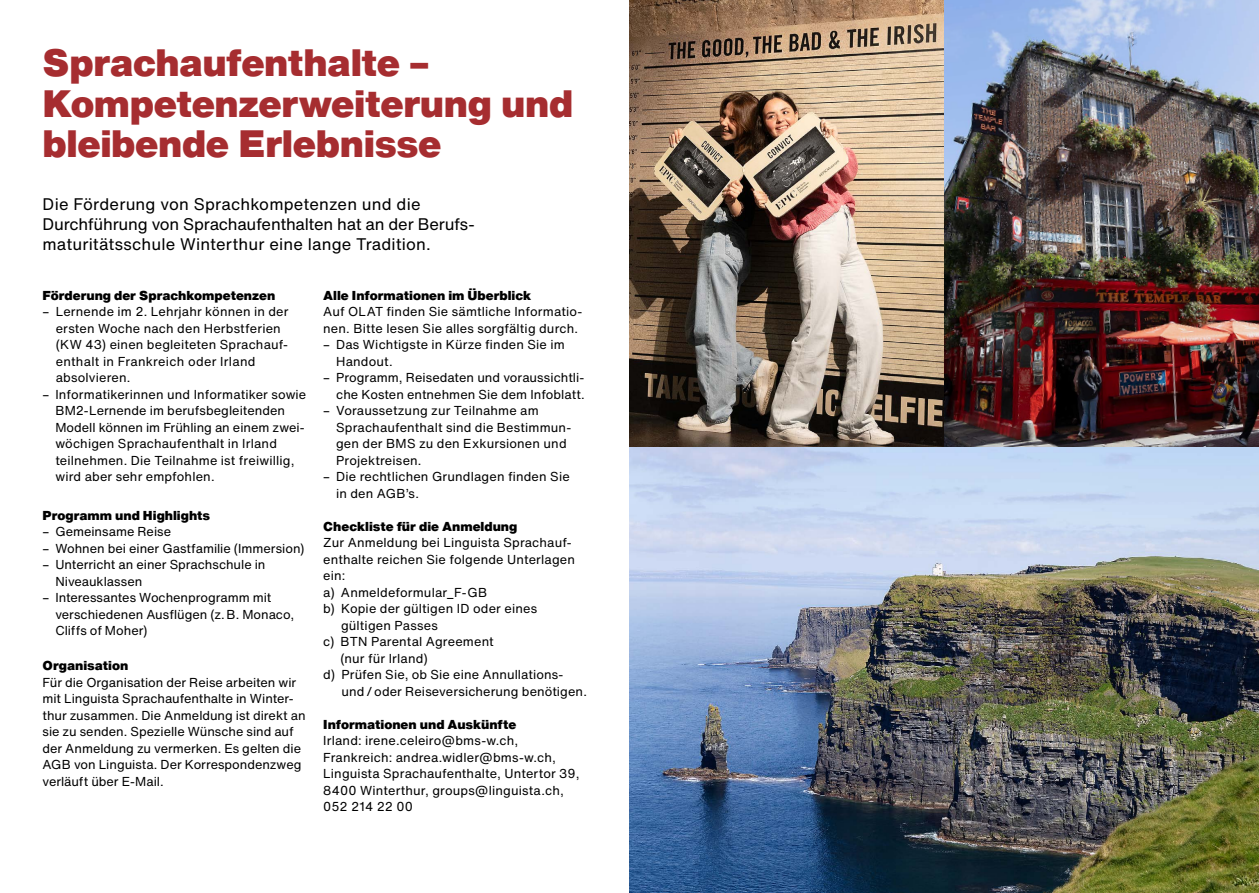
<style>
.page{position:relative;width:1259px;height:893px;background:#fff}
.page>*{position:absolute;margin:0;border:0;box-sizing:border-box;transform-origin:0 0}
.t1{font:900 37.5px/40.5px "Helvetica Now Text";letter-spacing:-.01em;color:#a62d30}
.t2{font:16.5px/20.2px "Helvetica Now Text";letter-spacing:.005em;color:#000}
.t3{font:12.75px/16.5px "Helvetica Now Text";letter-spacing:.01em;color:#000}
.t4{font:900 12.75px "Helvetica Now Text";color:#000}
</style>
<div class="page">
<img style="left:629px;top:0;width:630px;height:893px">
<h1 class="t1" style="left:43px;top:43px;width:532px">Sprachaufenthalte –<br>Kompetenzerweiterung und bleibende Erlebnisse</h1>
<p class="t2" style="left:43px;top:194px;width:434px">Die Förderung von Sprachkompetenzen und die<br>Durchführung von Sprachaufenthalten hat an der Berufs&shy;maturitätsschule Winterthur eine lange Tradition.</p>
<p class="t4" style="left:43px;top:287px;width:234px">Förderung der Sprachkompetenzen</p>
<p class="t3" style="left:56px;top:304px;width:234px;text-indent:-13px">– Lernende im 2. Lehrjahr können in der ersten Woche nach den Herbstferien (KW 43) einen begleiteten Sprachauf&shy;enthalt in Frankreich oder Irland absolvieren.</p>
<p class="t3" style="left:55px;top:386px;width:252px;text-indent:-13px">– Informatikerinnen und Informatiker sowie BM2-Lernende im berufsbegleitenden Modell können im Frühling an einem zwei&shy;wöchigen Sprachaufenthalt in Irland teilnehmen. Die Teilnahme ist freiwillig, wird aber sehr empfohlen.</p>
<p class="t4" style="left:43px;top:506px;width:169px">Programm und Highlights</p>
<p class="t3" style="left:43px;top:523px;width:130px">– Gemeinsame Reise</p>
<p class="t3" style="left:43px;top:540px;width:263px">– Wohnen bei einer Gastfamilie (Immersion)</p>
<p class="t3" style="left:55px;top:556px;width:212px;text-indent:-13px">– Unterricht an einer Sprachschule in<br>Niveauklassen</p>
<p class="t3" style="left:55px;top:589px;width:240px;text-indent:-13px">– Interessantes Wochenprogramm mit verschiedenen Ausflügen (z. B. Monaco,<br>Cliffs of Moher)</p>
<p class="t4" style="left:43px;top:657px;width:87px">Organisation</p>
<p class="t3" style="left:43px;top:674px;width:265px">Für die Organisation der Reise arbeiten wir mit Linguista Sprachaufenthalte in Winter&shy;thur zusammen. Die Anmeldung ist direkt an sie zu senden. Spezielle Wünsche sind auf der Anmeldung zu vermerken. Es gelten die AGB von Linguista. Der Korrespondenzweg verläuft über E-Mail.</p>
<p class="t4" style="left:323px;top:287px;width:210px">Alle Informationen im Überblick</p>
<p class="t3" style="left:323px;top:304px;width:261px">Auf OLAT finden Sie sämtliche Informatio&shy;nen. Bitte lesen Sie alles sorgfältig durch.</p>
<p class="t3" style="left:336px;top:337px;width:230px;text-indent:-13px">– Das Wichtigste in Kürze finden Sie im<br>Handout.</p>
<p class="t3" style="left:323px;top:370px;width:263px;text-align:right">– Programm, Reisedaten und voraussichtli&shy;che Kosten entnehmen Sie dem Infoblatt.</p>
<p class="t3" style="left:336px;top:403px;width:237px;text-indent:-13px">– Voraussetzung zur Teilnahme am<br>Sprachaufenthalt sind die Bestimmun&shy;gen der BMS zu den Exkursionen und<br>Projektreisen.</p>
<p class="t3" style="left:336px;top:469px;width:235px;text-indent:-13px">– Die rechtlichen Grundlagen finden Sie in den AGB’s.</p>
<p class="t4" style="left:323px;top:517px;width:196px">Checkliste für die Anmeldung</p>
<p class="t3" style="left:323px;top:535px;width:250px">Zur Anmeldung bei Linguista Sprachauf-</p>
<p class="t3" style="left:323px;top:551px;width:253px">enthalte reichen Sie folgende Unterlagen</p>
<p class="t3" style="left:323px;top:568px;width:24px">ein:</p>
<p class="t3" style="left:323px;top:584px;width:165px">a) Anmeldeformular_F-GB</p>
<p class="t3" style="left:323px;top:601px;width:215px">b) Kopie der gültigen ID oder eines</p>
<p class="t3" style="left:341px;top:617px;width:98px">gültigen Passes</p>
<p class="t3" style="left:323px;top:634px;width:172px">c) BTN Parental Agreement</p>
<p class="t3" style="left:340px;top:650px;width:89px">(nur für Irland)</p>
<p class="t3" style="left:323px;top:667px;width:242px">d) Prüfen Sie, ob Sie eine Annullations-</p>
<p class="t3" style="left:341px;top:683px;width:247px">und / oder Reiseversicherung benötigen.</p>
<p class="t4" style="left:323px;top:715px;width:195px">Informationen und Auskünfte</p>
<p class="t3" style="left:323px;top:733px;width:258px">Irland: irene.celeiro@bms-w.ch, Frankreich: andrea.widler@bms-w.ch, Linguista Sprachaufenthalte, Untertor 39, 8400 Winterthur, groups@linguista.ch, 052 214 22 00</p>
</div>
